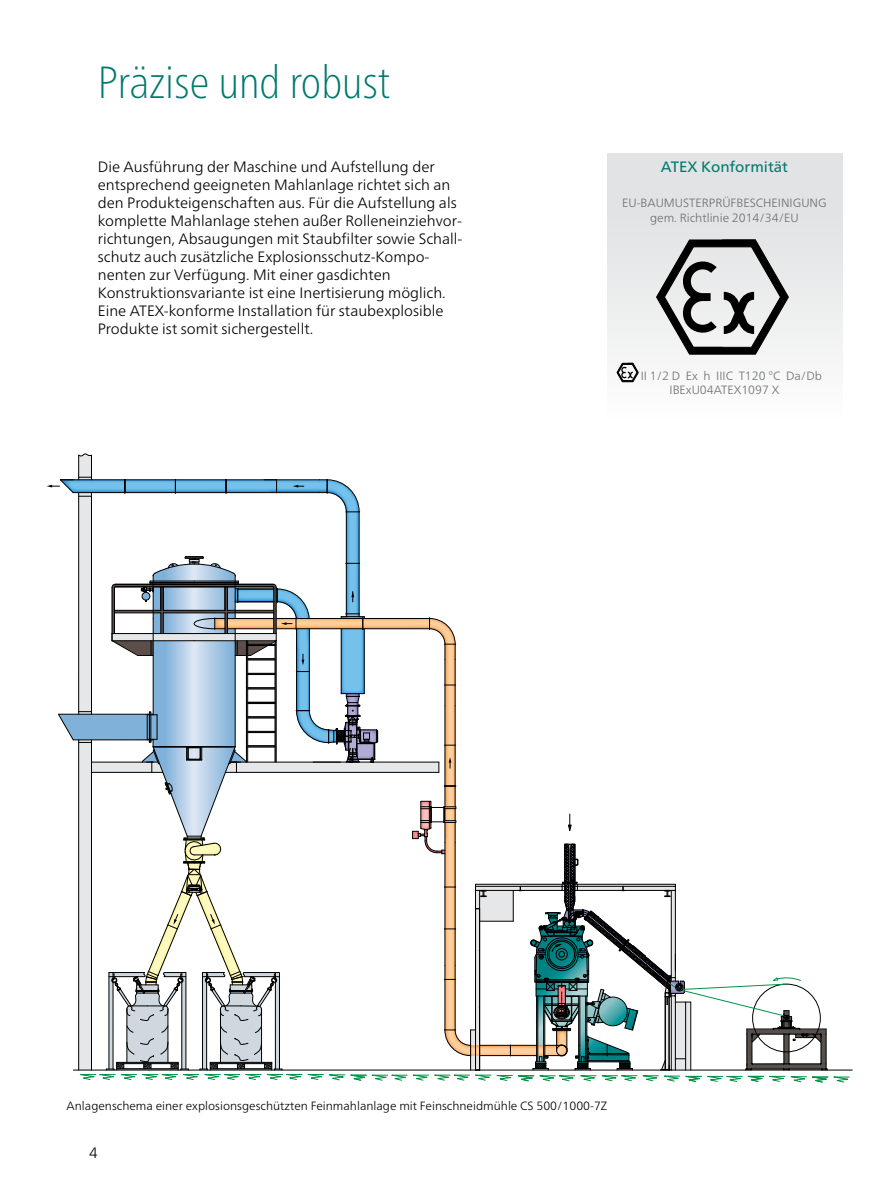
<style>
.page{position:relative;width:893px;height:1191px;background:#fff}
.page>*{position:absolute;margin:0;border:0;box-sizing:border-box;transform-origin:0 0}
.t1{font:100 condensed 45px "Frutiger Neue LTW1 G";color:#00796d}
.t2{font:300 15px/18px "Frutiger Neue LTW1 G";color:#000}
.t3{font:15px "Frutiger Neue LTW1 G";color:#00796d}
.t4{font:300 12px/14.4px "Frutiger Neue LTW1 G";color:#6d6e71;text-align:center}
.t5{font:300 12px "Frutiger Neue LTW1 G";color:#000}
</style>
<div class="page">
<div style="left:607px;top:153px;width:236px;height:267px;background:linear-gradient(to bottom,#dcddde,#fbfcfc)"></div>
<svg style="left:47px;top:453px;width:805px;height:629px"></svg>
<svg style="left:656px;top:240px;width:132px;height:114px"></svg>
<svg style="left:617px;top:363px;width:21px;height:19px"></svg>
<h1 class="t1" style="left:98px;top:50px;width:294px">Präzise und robust</h1>
<p class="t2" style="left:98px;top:157px;width:366px">Die Ausführung der Maschine und Aufstellung der entsprechend geeigneten Mahlanlage richtet sich an den Produkteigenschaften aus. Für die Aufstellung als komplette Mahlanlage stehen außer Rolleneinziehvor&shy;richtungen, Absaugungen mit Staubfilter sowie Schall&shy;schutz auch zusätzliche Explosionsschutz-Kompo&shy;nenten zur Verfügung. Mit einer gasdichten Konstruktionsvariante ist eine Inertisierung möglich.<br>Eine ATEX-konforme Installation für staubexplosible Produkte ist somit sichergestellt.</p>
<p class="t3" style="left:661px;top:158px;width:129px">ATEX Konformität</p>
<p class="t4" style="left:622px;top:196px;width:206px">EU-BAUMUSTERPRÜFBESCHEINIGUNG gem. Richtlinie 2014/34/EU</p>
<p class="t4" style="left:669px;top:368px;width:154px;text-align:left;text-indent:-29px">II 1/2 D Ex h IIIC T120 °C Da/Db<br>IBExU04ATEX1097 X</p>
<p class="t5" style="left:67px;top:1098px;width:542px">Anlagenschema einer explosionsgeschützten Feinmahlanlage mit Feinschneidmühle CS 500/1000-7Z</p>
<p class="t2" style="left:89px;top:1144px;width:10px">4</p>
</div>
